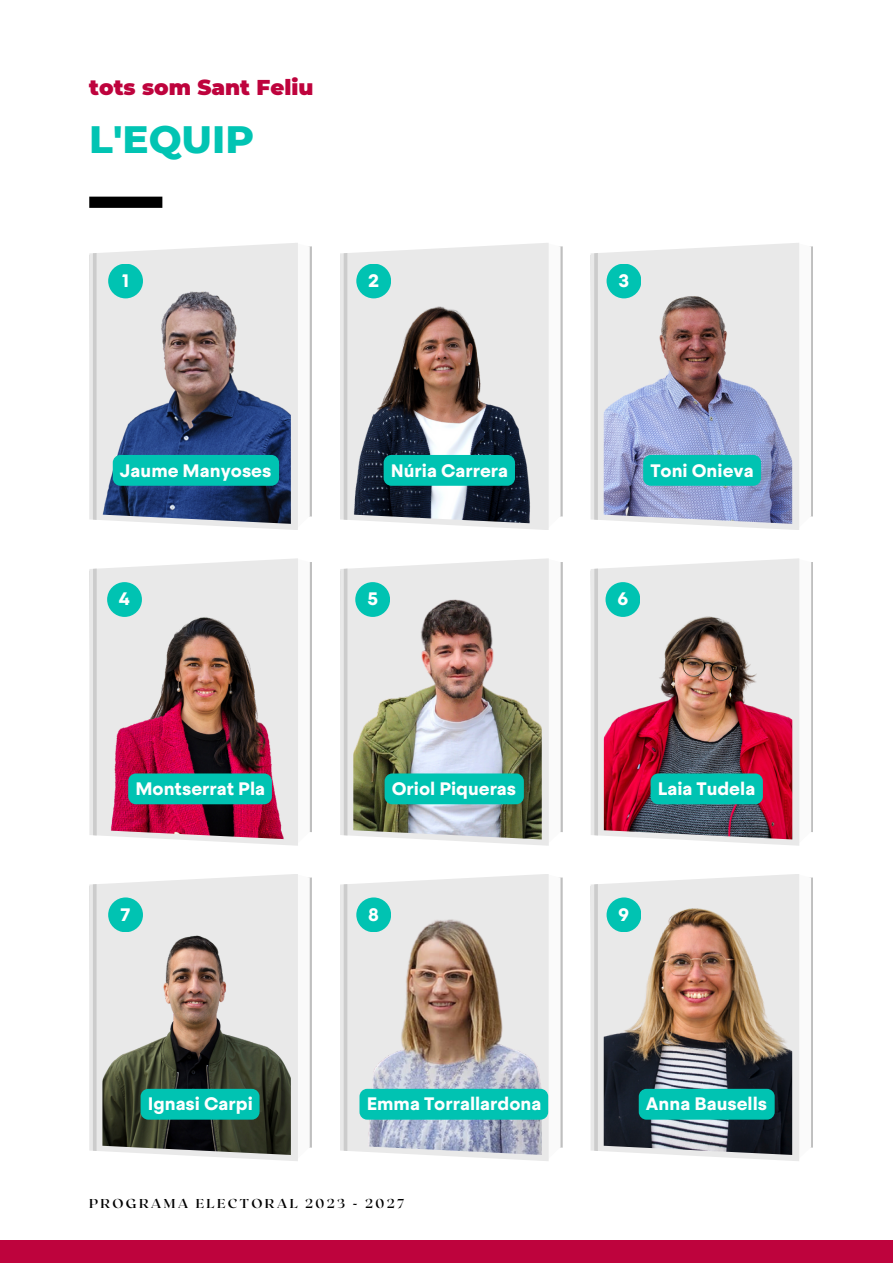
<style>
.page{position:relative;width:893px;height:1264px;background:#fff}
.page>*{position:absolute;margin:0;border:0;box-sizing:border-box;transform-origin:0 0}
.t1{font:800 39px "Montserrat";color:#01c4b3}
.t2{font:900 21.45px "Montserrat";color:#be033d}
.t3{font:700 18px "Steradian";color:#fff}
.t4{font:700 12.9px "Roxborough CF";letter-spacing:.18em;color:#000}
</style>
<div class="page">
<div style="left:0;top:1240px;width:892px;height:22px;background:#be033d"></div>
<div style="left:89px;top:197px;width:73px;height:11px;background:#000"></div>
<svg style="left:308px;top:246px;width:2px;height:271px"></svg>
<svg style="left:89px;top:243px;width:209px;height:287px;fill:#e9e9e9"></svg>
<hr style="left:93px;top:253px;width:4px;height:267px;background:#ccc">
<img style="left:102px;top:249px;width:189px;height:275px">
<svg style="left:548px;top:243px;width:12px;height:287px"></svg>
<svg style="left:340px;top:243px;width:208px;height:287px;fill:#e9e9e9"></svg>
<svg style="left:343px;top:253px;width:4px;height:267px"></svg>
<img style="left:353px;top:249px;width:188px;height:275px">
<svg style="left:590px;top:243px;width:209px;height:287px;fill:#e9e9e9"></svg>
<hr style="left:594px;top:253px;width:4px;height:267px;background:#ccc">
<img style="left:603px;top:249px;width:189px;height:275px">
<svg style="left:309px;top:562px;width:1px;height:270px"></svg>
<svg style="left:89px;top:558px;width:209px;height:287px;fill:#e9e9e9"></svg>
<hr style="left:93px;top:568px;width:4px;height:267px;background:#ccc">
<img style="left:102px;top:564px;width:189px;height:275px">
<svg style="left:548px;top:558px;width:1px;height:287px"></svg>
<svg style="left:340px;top:558px;width:208px;height:287px;fill:#e9e9e9"></svg>
<hr style="left:344px;top:568px;width:3px;height:267px;background:#ccc">
<img style="left:353px;top:564px;width:188px;height:275px">
<svg style="left:799px;top:559px;width:1px;height:284px"></svg>
<svg style="left:590px;top:558px;width:209px;height:287px;fill:#e9e9e9"></svg>
<hr style="left:594px;top:568px;width:4px;height:267px;background:#ccc">
<img style="left:603px;top:564px;width:189px;height:275px">
<svg style="left:308px;top:877px;width:2px;height:271px"></svg>
<svg style="left:89px;top:874px;width:209px;height:287px;fill:#e9e9e9"></svg>
<hr style="left:93px;top:884px;width:4px;height:266px;background:#ccc">
<img style="left:102px;top:880px;width:189px;height:274px">
<svg style="left:548px;top:874px;width:12px;height:287px"></svg>
<svg style="left:340px;top:874px;width:208px;height:287px;fill:#e9e9e9"></svg>
<svg style="left:343px;top:884px;width:4px;height:266px"></svg>
<img style="left:353px;top:880px;width:188px;height:274px">
<svg style="left:590px;top:874px;width:209px;height:287px;fill:#e9e9e9"></svg>
<hr style="left:594px;top:884px;width:4px;height:266px;background:#ccc">
<img style="left:603px;top:880px;width:189px;height:274px">
<div style="left:108px;top:263px;width:35px;height:35px;background:#00c3b2;border-radius:50%"></div>
<div style="left:356px;top:263px;width:35px;height:35px;background:#00c3b2;border-radius:50%"></div>
<div style="left:606px;top:263px;width:35px;height:35px;background:#00c3b2;border-radius:50%"></div>
<div style="left:107px;top:582px;width:35px;height:35px;background:#00c3b2;border-radius:50%"></div>
<div style="left:355px;top:582px;width:35px;height:35px;background:#00c3b2;border-radius:50%"></div>
<div style="left:605px;top:582px;width:35px;height:35px;background:#00c3b2;border-radius:50%"></div>
<div style="left:108px;top:897px;width:35px;height:35px;background:#00c3b2;border-radius:50%"></div>
<div style="left:356px;top:897px;width:35px;height:35px;background:#00c3b2;border-radius:50%"></div>
<div style="left:606px;top:897px;width:35px;height:35px;background:#00c3b2;border-radius:50%"></div>
<div style="left:113px;top:455px;width:166px;height:31px;background:#00c3b2;border-radius:8px"></div>
<div style="left:383px;top:455px;width:132px;height:31px;background:#00c3b2;border-radius:8px"></div>
<div style="left:643px;top:455px;width:118px;height:31px;background:#00c3b2;border-radius:8px"></div>
<div style="left:128px;top:773px;width:144px;height:31px;background:#00c3b2;border-radius:8px"></div>
<div style="left:384px;top:773px;width:140px;height:31px;background:#00c3b2;border-radius:8px"></div>
<div style="left:650px;top:773px;width:112px;height:31px;background:#00c3b2;border-radius:8px"></div>
<div style="left:141px;top:1088px;width:118px;height:31px;background:#00c3b2;border-radius:8px"></div>
<div style="left:359px;top:1088px;width:189px;height:31px;background:#00c3b2;border-radius:8px"></div>
<div style="left:638px;top:1088px;width:136px;height:31px;background:#00c3b2;border-radius:8px"></div>
<p class="t2" style="left:89px;top:74px;width:225px">tots som Sant Feliu</p>
<p class="t1" style="left:89px;top:115px;width:166px">L'EQUIP</p>
<p class="t3" style="left:122px;top:269px;width:8px">1</p>
<p class="t3" style="left:368px;top:269px;width:13px">2</p>
<p class="t3" style="left:618px;top:269px;width:12px">3</p>
<p class="t3" style="left:120px;top:458px;width:153px">Jaume Manyoses</p>
<p class="t3" style="left:391px;top:458px;width:119px">Núria Carrera</p>
<p class="t3" style="left:650px;top:458px;width:105px">Toni Onieva</p>
<p class="t3" style="left:119px;top:587px;width:13px">4</p>
<p class="t3" style="left:367px;top:587px;width:12px">5</p>
<p class="t3" style="left:617px;top:587px;width:12px">6</p>
<p class="t3" style="left:135px;top:777px;width:131px">Montserrat Pla</p>
<p class="t3" style="left:392px;top:777px;width:126px">Oriol Piqueras</p>
<p class="t3" style="left:657px;top:777px;width:99px">Laia Tudela</p>
<p class="t3" style="left:121px;top:902px;width:11px">7</p>
<p class="t3" style="left:368px;top:902px;width:12px">8</p>
<p class="t3" style="left:618px;top:902px;width:12px">9</p>
<p class="t3" style="left:148px;top:1092px;width:106px">Ignasi Carpi</p>
<p class="t3" style="left:366px;top:1092px;width:176px">Emma Torrallardona</p>
<p class="t3" style="left:646px;top:1092px;width:123px">Anna Bausells</p>
<p class="t4" style="left:89px;top:1195px;width:316px">PROGRAMA ELECTORAL 2023 - 2027</p>
</div>
